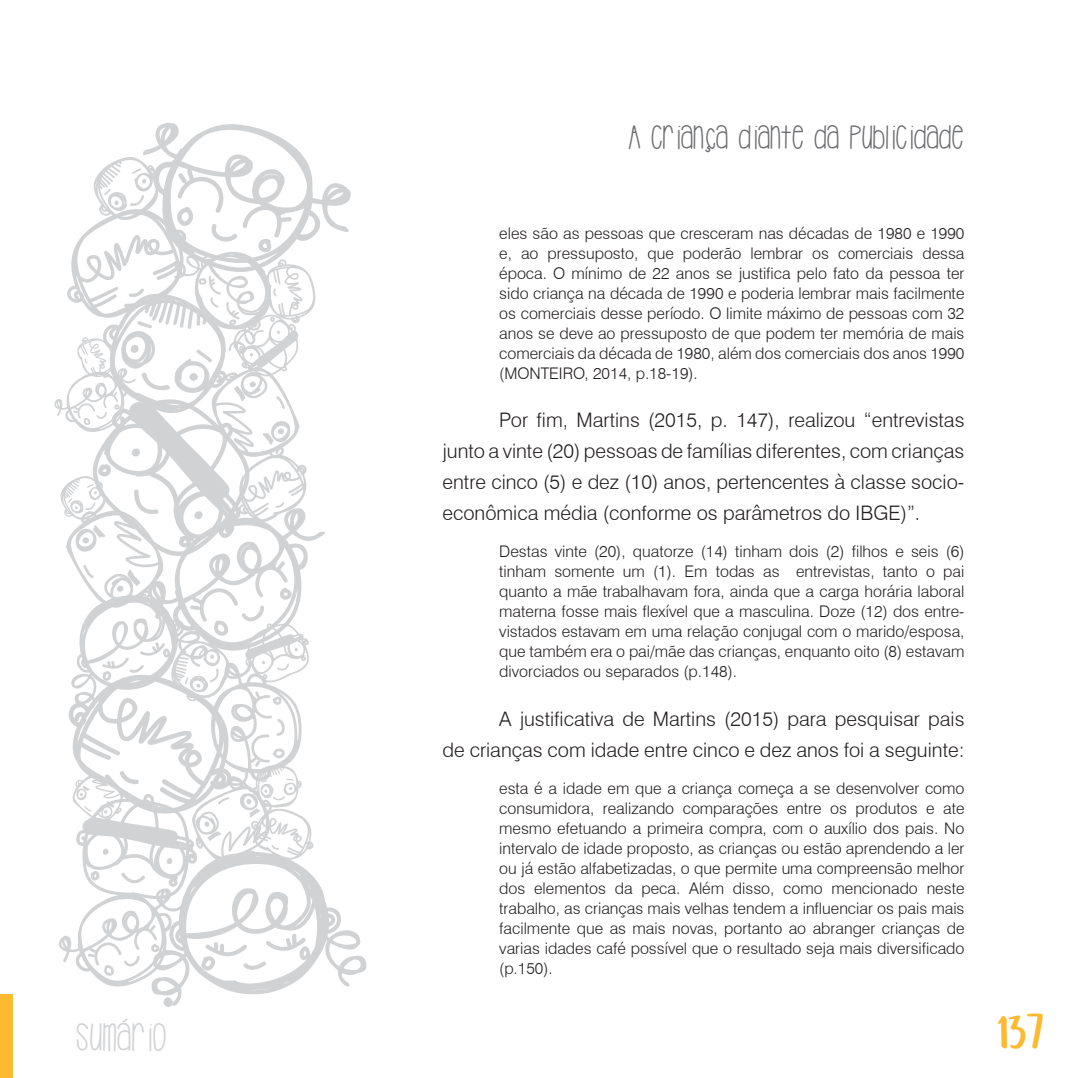
<style>
.page{position:relative;width:1078px;height:1078px;background:#fff}
.page>*{position:absolute;margin:0;border:0;box-sizing:border-box;transform-origin:0 0}
.t1{font:40px "Hello Casual";color:#d1d2d4}
.t2{font:40px "Semringah";color:#fdb931}
.t3{font:34px "Hello Casual";color:#6c6d70}
.Parágrafos{font:300 20px/31px "Swiss 721 BT";color:#231f20;text-align:justify}
.Citação{font:300 16px/20px "Swiss 721 BT";color:#231f20;text-align:justify}
</style>
<div class="page">
<svg style="left:54px;top:123px;width:312px;height:884px"></svg>
<div style="left:0;top:994px;width:12px;height:83px;background:#fdb931"></div>
<h2 class="t3" style="left:628px;top:118px;width:337px">A CRIANÇA DIANTE DA PUBLICIDADE</h2>
<p class="Citação" style="left:499px;top:223px;width:466px">eles são as pessoas que cresceram nas décadas de 1980 e 1990 e, ao pressuposto, que poderão lembrar os comerciais dessa época. O mínimo de 22 anos se justifica pelo fato da pessoa ter sido criança na década de 1990 e poderia lembrar mais facilmente os comerciais desse período. O limite máximo de pessoas com 32 anos se deve ao pressuposto de que podem ter memória de mais comerciais da década de 1980, além dos comerciais dos anos 1990 (MONTEIRO, 2014, p.18-19).</p>
<p class="Parágrafos" style="left:442px;top:404px;width:523px;text-indent:57px">Por fim, Martins (2015, p. 147), realizou “entrevistas junto a vinte (20) pessoas de famílias diferentes, com crianças entre cinco (5) e dez (10) anos, pertencentes à classe socio&shy;econômica média (conforme os parâmetros do IBGE)”.</p>
<p class="Citação" style="left:499px;top:541px;width:466px">Destas vinte (20), quatorze (14) tinham dois (2) filhos e seis (6) tinham somente um (1). Em todas as entrevistas, tanto o pai quanto a mãe trabalhavam fora, ainda que a carga horária laboral materna fosse mais flexível que a masculina. Doze (12) dos entre&shy;vistados estavam em uma relação conjugal com o marido/esposa, que também era o pai/mãe das crianças, enquanto oito (8) estavam divorciados ou separados (p.148).</p>
<p class="Parágrafos" style="left:442px;top:702px;width:523px;text-align:right">A justificativa de Martins (2015) para pesquisar pais<br>de crianças com idade entre cinco e dez anos foi a seguinte:</p>
<p class="Citação" style="left:499px;top:777px;width:466px">esta é a idade em que a criança começa a se desenvolver como consumidora, realizando comparações entre os produtos e ate mesmo efetuando a primeira compra, com o auxílio dos pais. No intervalo de idade proposto, as crianças ou estão aprendendo a ler ou já estão alfabetizadas, o que permite uma compreensão melhor dos elementos da peca. Além disso, como mencionado neste trabalho, as crianças mais velhas tendem a influenciar os pais mais facilmente que as mais novas, portanto ao abranger crianças de varias idades café possível que o resultado seja mais diversificado (p.150).</p>
<h1 class="t1" style="left:76px;top:1015px;width:92px">SUMÁRIO</h1>
<h1 class="t2" style="left:997px;top:1011px;width:48px">137</h1>
</div>
